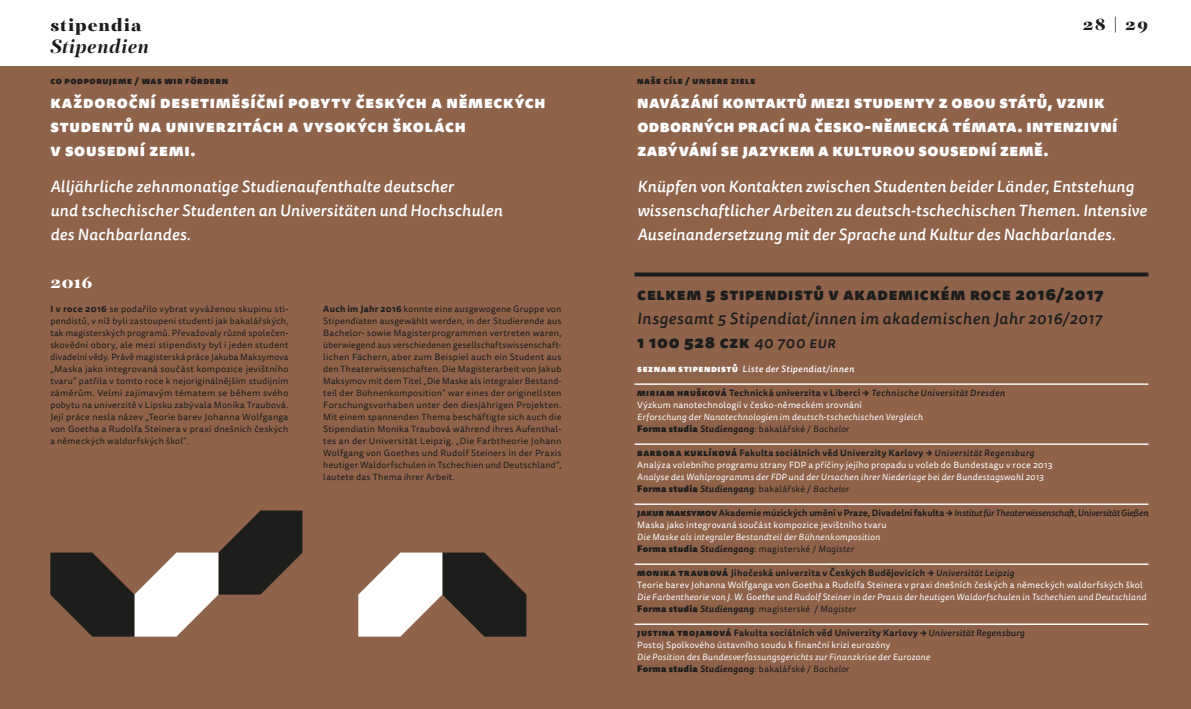
<style>
.page{position:relative;width:1191px;height:709px;background:#fff}
.page>*{position:absolute;margin:0;border:0;box-sizing:border-box;transform-origin:0 0}
.t1{font:italic 700 20px "PF Regal Display Pro";letter-spacing:.02em;color:#1d1d1b}
.t2{font:900 18px "PF Regal Display Pro";letter-spacing:.055em;color:#1d1d1b}
.t3{font:900 18px "PF Regal Display Pro";color:#fff}
.t4{font:italic 500 16px/24px "Tisa Sans Pro";letter-spacing:.015em;color:#fff}
.t5{font:900 16px/24px "Tisa Sans Pro";letter-spacing:.035em;color:#fff}
.t6{font:italic 500 16px/24px "Tisa Sans Pro";letter-spacing:.04em;color:#1d1d1b}
.t7{font:900 16px "Tisa Sans Pro";letter-spacing:.05em;color:#1d1d1b}
.t8{font:9px/12px "Tisa Sans Pro";letter-spacing:.03em;color:#1d1d1b;text-align:justify}
.t9{font:9px/12px "Tisa Sans Pro";letter-spacing:.03em;color:#fff}
.t10{font:italic 9px/12px "Tisa Sans Pro";letter-spacing:.03em;color:#fff}
.t11{font:900 9px "Tisa Sans Pro";letter-spacing:.06em;color:#1d1d1b}
.t12{font:italic 500 9px "Tisa Sans Pro";letter-spacing:.055em;color:#fff}
.s1{font-weight:700}
.s2{font-weight:900;font-style:normal}
.s3{font-weight:900;color:#1d1d1b}
.s4{font-weight:700;color:#1d1d1b}
.s5{font-weight:900;font-size:6.4px;color:#1d1d1b}
.s6{font-weight:500;font-style:italic;color:#1d1d1b}
.s7{font-weight:900;font-style:normal;color:#1d1d1b}
.s8{font-style:normal;color:#1d1d1b}
.s9{color:#1d1d1b}
</style>
<div class="page">
<div style="left:0;top:66px;width:1191px;height:643px;background:#8e634a"></div>
<svg style="left:634px;top:272px;width:514px;height:4px;background:#2b2520"></svg>
<hr style="left:634px;top:383px;width:514px;height:2px;background:#fff">
<hr style="left:634px;top:443px;width:514px;height:2px;background:#fff">
<hr style="left:634px;top:503px;width:514px;height:2px;background:#fff">
<hr style="left:634px;top:563px;width:514px;height:2px;background:#fff">
<hr style="left:634px;top:623px;width:514px;height:2px;background:#fff">
<svg style="left:358px;top:552px;width:168px;height:84px"></svg>
<svg style="left:50px;top:510px;width:252px;height:126px"></svg>
<h2 class="t2" style="left:50px;top:13px;width:93px">stipendia</h2>
<h1 class="t1" style="left:50px;top:34px;width:100px">Stipendien</h1>
<p class="t11" style="left:50px;top:74px;width:179px">CO PODPORUJEME / WAS WIR FÖRDERN</p>
<h3 class="t5" style="left:50px;top:90px;width:497px">KAŽDOROČNÍ DESETIMĚSÍČNÍ POBYTY ČESKÝCH A NĚMECKÝCH<br>STUDENTŮ NA UNIVERZITÁCH A VYSOKÝCH ŠKOLÁCH<br>V SOUSEDNÍ ZEMI.</h3>
<h3 class="t4" style="left:50px;top:175px;width:453px">Alljährliche zehnmonatige Studienaufenthalte deutscher<br>und tschechischer Studenten an Universitäten und Hochschulen des Nachbarlandes.</h3>
<h2 class="t3" style="left:50px;top:271px;width:44px">2016</h2>
<p class="t8" style="left:50px;top:303px;width:240px"><span class="s1">I v roce 2016</span> se podařilo vybrat vyváženou skupinu sti&shy;pendistů, v níž byli zastoupeni studenti jak bakalářských, tak magisterských programů. Převažovaly různé společen&shy;skovědní obory, ale mezi stipendisty byl i jeden student divadelní vědy. Právě magisterská práce Jakuba Maksymova „Maska jako integrovaná součást kompozice jevištního tvaru” patřila v tomto roce k nejoriginálnějším studijním záměrům. Velmi zajímavým tématem se během svého pobytu na univerzitě v Lipsku zabývala Monika Traubová.<br>Její práce nesla název „Teorie barev Johanna Wolfganga von Goetha a Rudolfa Steinera v praxi dnešních českých a německých waldorfských škol”.</p>
<p class="t8" style="left:323px;top:303px;width:240px"><span class="s1">Auch im Jahr 2016</span> konnte eine ausgewogene Gruppe von Stipendiaten ausgewählt werden, in der Studierende aus Bachelor- sowie Magisterprogrammen vertreten waren, überwiegend aus verschiedenen gesellschaftswissenschaft&shy;lichen Fächern, aber zum Beispiel auch ein Student aus den Theaterwissenschaften. Die Magisterarbeit von Jakub Maksymov mit dem Titel „Die Maske als integraler Bestand&shy;teil der Bühnenkomposition“ war eines der originellsten Forschungsvorhaben unter den diesjährigen Projekten.<br>Mit einem spannenden Thema beschäftigte sich auch die Stipendiatin Monika Traubová während ihres Aufenthal&shy;tes an der Universität Leipzig. „Die Farbtheorie Johann Wolfgang von Goethes und Rudolf Steiners in der Praxis heutiger Waldorfschulen in Tschechien und Deutschland“, lautete das Thema ihrer Arbeit.</p>
<h2 class="t2" style="left:1082px;top:13px;width:67px">28 | 29</h2>
<p class="t11" style="left:637px;top:74px;width:119px">NAŠE CÍLE / UNSERE ZIELE</p>
<h3 class="t5" style="left:637px;top:90px;width:482px">NAVÁZÁNÍ KONTAKTŮ MEZI STUDENTY Z OBOU STÁTŮ, VZNIK<br>ODBORNÝCH PRACÍ NA ČESKO-NĚMECKÁ TÉMATA. INTENZIVNÍ<br>ZABÝVÁNÍ SE JAZYKEM A KULTUROU SOUSEDNÍ ZEMĚ.</h3>
<h3 class="t4" style="left:637px;top:175px;width:511px">Knüpfen von Kontakten zwischen Studenten beider Länder, Entstehung wissenschaftlicher Arbeiten zu deutsch-tschechischen Themen. Intensive<br>Auseinandersetzung mit der Sprache und Kultur des Nachbarlandes.</h3>
<h3 class="t7" style="left:637px;top:281px;width:468px">CELKEM 5 STIPENDISTŮ V AKADEMICKÉM ROCE 2016/2017</h3>
<h3 class="t6" style="left:637px;top:307px;width:466px">Insgesamt 5 Stipendiat/innen im akademischen Jahr 2016/2017<br><span class="s2">1 100 528 CZK</span> 40 700 eur</h3>
<p class="t9" style="left:637px;top:387px;width:369px"><span class="s3">MIRIAM HRUŠKOVÁ</span> <span class="s4">Technická univerzita v Liberci</span> <span class="s5">→</span> <span class="s6">Technische Universität Dresden<br></span>Výzkum nanotechnologií v česko-německém srovnání</p>
<p class="t10" style="left:637px;top:411px;width:287px">Erforschung der Nanotechnologien im deutsch-tschechischen Vergleich<br><span class="s7">FORMA STUDIA</span> <span class="s4">Studiengang</span><span class="s8">: bakalářské /</span> <span class="s9">Bachelor</span></p>
<p class="t9" style="left:637px;top:447px;width:417px"><span class="s3">BARBORA KUKLÍKOVÁ</span> <span class="s4">Fakulta sociálních věd Univerzity Karlovy</span> <span class="s5">→</span> <span class="s6">Universität Regensburg<br></span>Analýza volebního programu strany FDP a příčiny jejího propadu u voleb do Bundestagu v roce 2013</p>
<p class="t10" style="left:637px;top:471px;width:408px">Analyse des Wahlprogramms der FDP und der Ursachen ihrer Niederlage bei der Bundestagswahl 2013<br><span class="s7">FORMA STUDIA</span> <span class="s4">Studiengang</span><span class="s8">: bakalářské /</span> <span class="s9">Bachelor</span></p>
<p class="t9" style="left:637px;top:507px;width:512px"><span class="s3">JAKUB MAKSYMOV</span> <span class="s4">Akademie múzických umění v Praze, Divadelní fakulta</span> <span class="s5">→</span> <span class="s6">Institut für Theaterwissenschaft, Universität Gießen<br></span>Maska jako integrovaná součást kompozice jevištního tvaru</p>
<p class="t10" style="left:637px;top:531px;width:244px">Die Maske als integraler Bestandteil der Bühnenkomposition<br><span class="s7">FORMA STUDIA</span> <span class="s4">Studiengang</span><span class="s8">: magisterské /</span> <span class="s9">Magister</span></p>
<p class="t9" style="left:637px;top:567px;width:507px"><span class="s3">MONIKA TRAUBOVÁ</span> <span class="s4">Jihočeská univerzita v Českých Budějovicích</span> <span class="s5">→</span> <span class="s6">Universität Leipzig<br></span>Teorie barev Johanna Wolfganga von Goetha a Rudolfa Steinera v praxi dnešních českých a německých waldorfských škol</p>
<p class="t10" style="left:637px;top:591px;width:510px">Die Farbentheorie von J. W. Goethe und Rudolf Steiner in der Praxis der heutigen Waldorfschulen in Tschechien und Deutschland<br><span class="s7">FORMA STUDIA</span> <span class="s4">Studiengang</span><span class="s8">: magisterské /</span> <span class="s9">Magister</span></p>
<p class="t9" style="left:637px;top:627px;width:389px"><span class="s3">JUSTINA TROJANOVÁ</span> <span class="s4">Fakulta sociálních věd Univerzity Karlovy</span> <span class="s5">→</span> <span class="s6">Universität Regensburg<br></span>Postoj Spolkového ústavního soudu k finanční krizi eurozóny</p>
<p class="t10" style="left:637px;top:651px;width:294px">Die Position des Bundesverfassungsgerichts zur Finanzkrise der Eurozone<br><span class="s7">FORMA STUDIA</span> <span class="s4">Studiengang</span><span class="s8">: bakalářské /</span> <span class="s9">Bachelor</span></p>
<p class="t12" style="left:637px;top:363px;width:218px"><span class="s2">SEZNAM STIPENDISTŮ</span> Liste der Stipendiat/innen</p>
</div>
